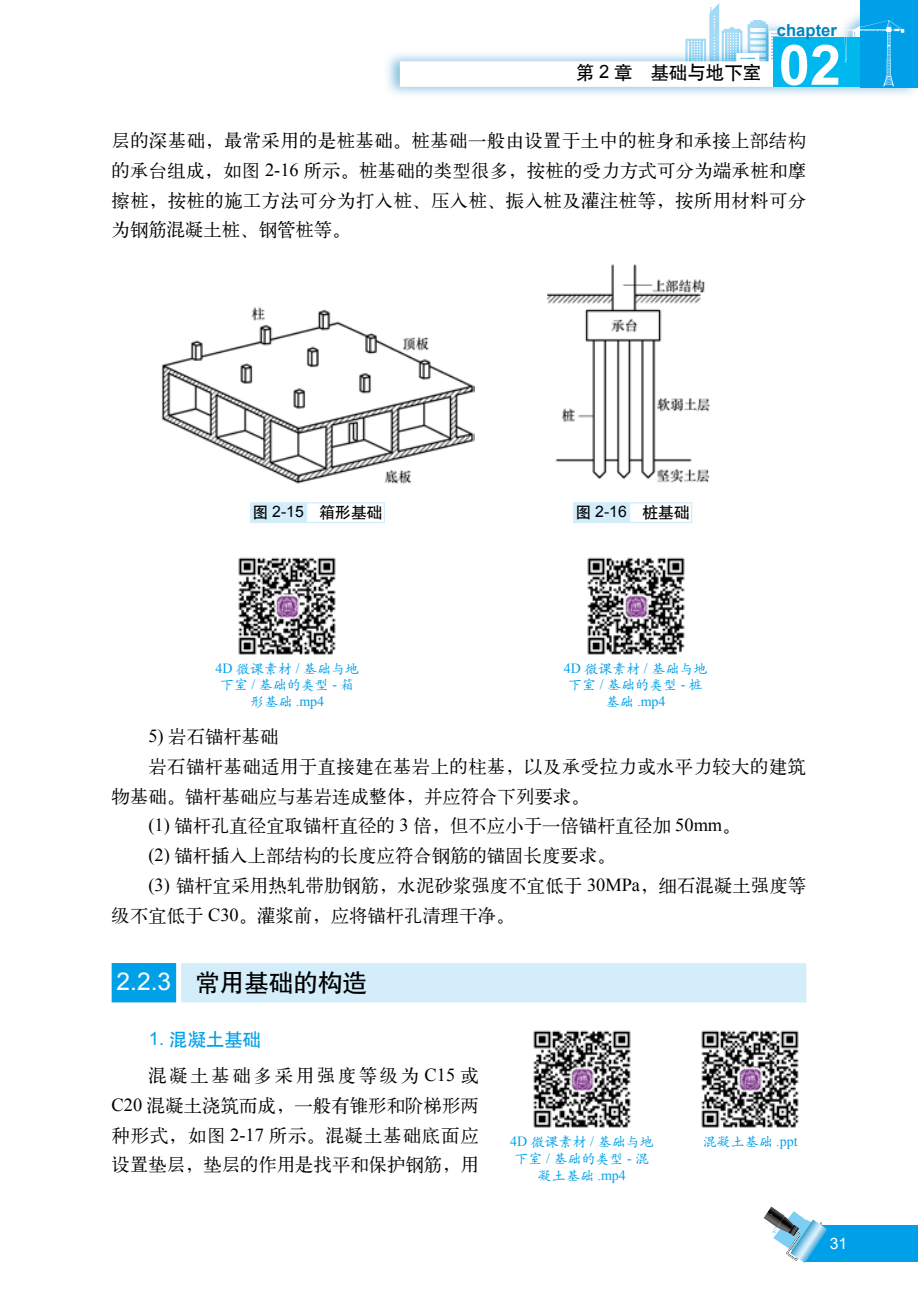
<style>
.page{position:relative;width:918px;height:1290px;background:#fff}
.page>*{position:absolute;margin:0;border:0;box-sizing:border-box;transform-origin:0 0}
.t1{font:700 56px "Arial";color:#fff}
.t2{font:24.5px "H Yb 1 gj";color:#000}
.t3{font:18.38px/29.8px "H Ya 1 gj";letter-spacing:.005em;color:#000;text-align:justify}
.t4{font:18.38px "H Ya 1 gj";letter-spacing:.025em;color:#000}
.t5{font:18.38px "H Yb 1 gj";color:#000}
.t6{font:18.38px "H Yb 1 gj";color:#00a0e9}
.t7{font:700 16.62px "Arial";color:#0085c0}
.t8{font:15.75px "H Yb 1 gj";color:#000}
.t9{font:15.75px "Arial";color:#fff}
.t10{font:14px/16.8px "H Yc 1 gj";color:#00a0e9;text-align:center}
.t11{font:14px "Times New Roman";color:#00a0e9}
.s1{font-family:"Arial"}
.s2{font-family:"Times New Roman"}
.s3{font-family:"H Yc 1 gj"}
.s4{font-family:"Arial";color:#fff}
</style>
<div class="page">
<img style="left:387px;top:54px;width:531px;height:41px">
<div style="left:860px;top:0;width:58px;height:87px;background:#00a0e9"></div>
<svg style="left:400px;top:3px;width:505px;height:84px"></svg>
<div style="left:804px;top:1225px;width:114px;height:37px;background:#00a0e9"></div>
<svg style="left:763px;top:1206px;width:65px;height:57px"></svg>
<div style="left:181px;top:963px;width:625px;height:39px;background:#d3edfb"></div>
<div style="left:112px;top:963px;width:64px;height:39px;background:#00a0e9"></div>
<img style="left:161px;top:307px;width:314px;height:177px">
<img style="left:547px;top:264px;width:163px;height:219px">
<div style="left:250px;top:502px;width:135px;height:21px;background:#d3edfb"></div>
<div style="left:307px;top:503px;width:77px;height:19px;background:#fff"></div>
<div style="left:573px;top:502px;width:119px;height:21px;background:#d3edfb"></div>
<div style="left:630px;top:503px;width:61px;height:19px;background:#fff"></div>
<img style="left:238px;top:557px;width:98px;height:98px">
<img style="left:587px;top:557px;width:98px;height:98px">
<img style="left:533px;top:1030px;width:98px;height:98px">
<img style="left:701px;top:1030px;width:98px;height:98px">
<p class="t5" style="left:576px;top:63px;width:186px">第 <span class="s1">2</span> 章　基础与地下室</p>
<p class="t7" style="left:777px;top:20px;width:62px">chapter</p>
<h1 class="t1" style="left:779px;top:28px;width:64px">02</h1>
<p class="t3" style="left:112px;top:126px;width:696px">层的深基础，最常采用的是桩基础。桩基础一般由设置于土中的桩身和承接上部结构的承台组成，如图 <span class="s2">2-16</span> 所示。桩基础的类型很多，按桩的受力方式可分为端承桩和摩擦桩，按桩的施工方法可分为打入桩、压入桩、振入桩及灌注桩等，按所用材料可分为钢筋混凝土桩、钢管桩等。</p>
<p class="t8" style="left:252px;top:505px;width:131px">图 <span class="s1">2-15</span>　箱形基础</p>
<p class="t8" style="left:575px;top:505px;width:116px">图 <span class="s1">2-16</span>　桩基础</p>
<p class="t10" style="left:216px;top:660px;width:145px"><span class="s2">4D</span> 微课素材 <span class="s2">/</span> 基础与地下室 <span class="s2">/</span> 基础的类型 <span class="s2">-</span> 箱</p>
<p class="t11" style="left:250px;top:692px;width:75px"><span class="s3">形基础</span> .mp4</p>
<p class="t10" style="left:564px;top:660px;width:145px"><span class="s2">4D</span> 微课素材 <span class="s2">/</span> 基础与地下室 <span class="s2">/</span> 基础的类型 <span class="s2">-</span> 桩</p>
<p class="t11" style="left:605px;top:692px;width:61px"><span class="s3">基础</span> .mp4</p>
<p class="t3" style="left:148px;top:721px;width:150px"><span class="s2">5)</span> 岩石锚杆基础　</p>
<p class="t4" style="left:148px;top:757px;width:659px">岩石锚杆基础适用于直接建在基岩上的柱基，以及承受拉力或水平力较大的建筑</p>
<p class="t3" style="left:112px;top:781px;width:479px">物基础。锚杆基础应与基岩连成整体，并应符合下列要求。</p>
<p class="t3" style="left:148px;top:811px;width:594px"><span class="s2">(1)</span> 锚杆孔直径宜取锚杆直径的 <span class="s2">3</span> 倍，但不应小于一倍锚杆直径加 <span class="s2">50mm</span>。</p>
<p class="t3" style="left:148px;top:840px;width:469px"><span class="s2">(2)</span> 锚杆插入上部结构的长度应符合钢筋的锚固长度要求。</p>
<p class="t3" style="left:148px;top:870px;width:659px"><span class="s2">(3)</span> 锚杆宜采用热轧带肋钢筋，水泥砂浆强度不宜低于 <span class="s2">30MPa</span>，细石混凝土强度等</p>
<p class="t3" style="left:112px;top:900px;width:404px">级不宜低于 <span class="s2">C30</span>。灌浆前，应将锚杆孔清理干净。</p>
<h2 class="t2" style="left:117px;top:970px;width:252px"><span class="s4">2.2.3</span>　常用基础的构造</h2>
<p class="t6" style="left:149px;top:1030px;width:114px"><span class="s1">1.</span> 混凝土基础</p>
<p class="t3" style="left:112px;top:1061px;width:369px;text-indent:37px">混凝土基础多采用强度等级为 <span class="s2">C15</span> 或<span class="s2">C20</span> 混凝土浇筑而成，一般有锥形和阶梯形两种形式，如图 <span class="s2">2-17</span> 所示。混凝土基础底面应设置垫层，垫层的作用是找平和保护钢筋，用</p>
<p class="t10" style="left:510px;top:1133px;width:145px"><span class="s2">4D</span> 微课素材 <span class="s2">/</span> 基础与地下室 <span class="s2">/</span> 基础的类型 <span class="s2">-</span> 混凝土基础 <span class="s2">.mp4</span></p>
<p class="t10" style="left:702px;top:1133px;width:96px">混凝土基础 <span class="s2">.ppt</span></p>
<p class="t9" style="left:830px;top:1233px;width:19px">31</p>
</div>
